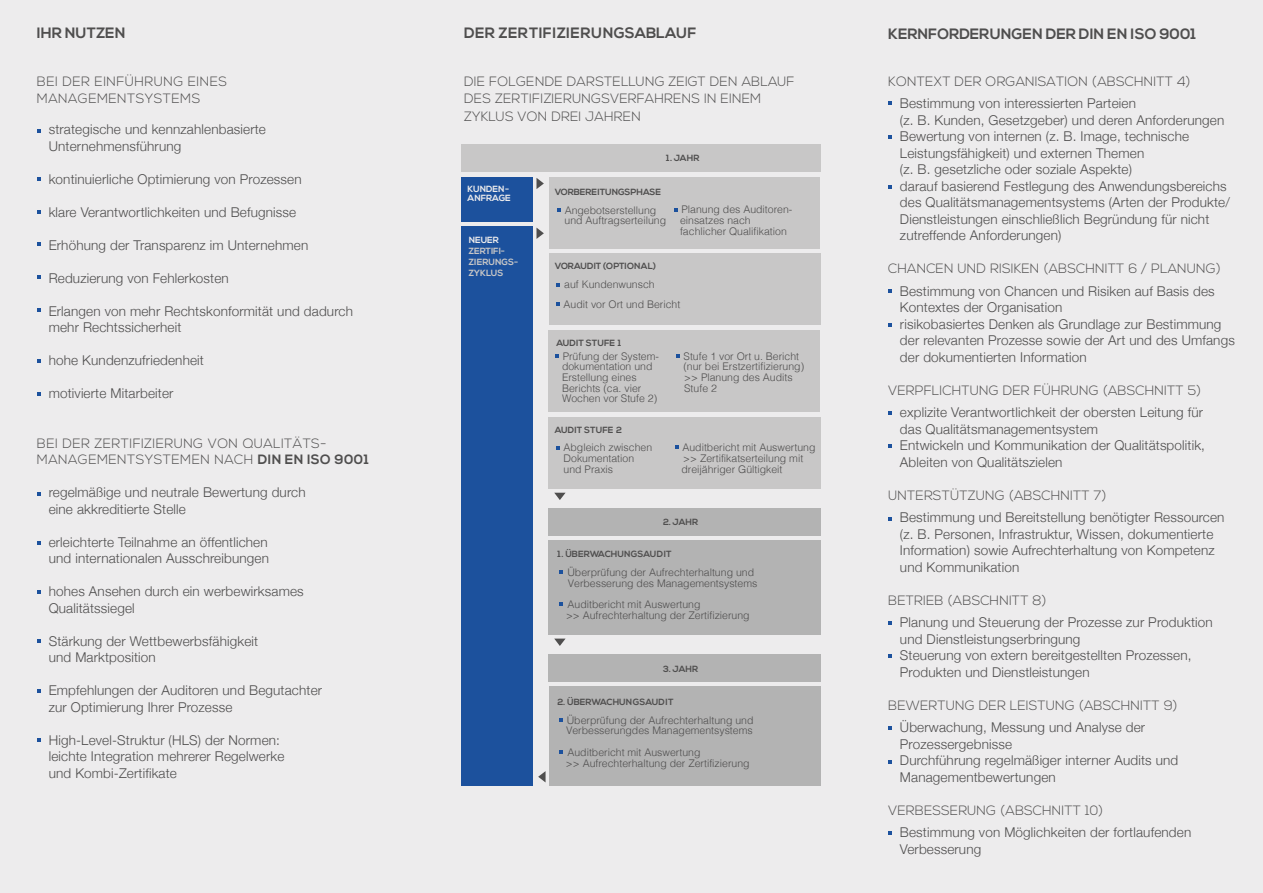
<style>
.page{position:relative;width:1263px;height:893px;background:#edeced}
.page>*{position:absolute;margin:0;border:0;box-sizing:border-box;transform-origin:0 0}
.t1{font:700 15px "Nexa";color:#4f4e4e}
.t2{font:700 15px "Nexa";letter-spacing:.03em;color:#4f4e4e}
.t3{font:300 13.5px/16.5px "Helvetica Neue";letter-spacing:.01em;color:#4f4e4e}
.t4{font:300 13.5px/16.5px "Nexa";letter-spacing:.01em;color:#4f4e4e}
.t5{font:300 13.5px/16.2px "Nexa";letter-spacing:.03em;color:#4f4e4e}
.t6{font:300 10.5px/10.8px "Helvetica";color:#4f4e4e}
.t7{font:700 9px "Nexa";color:#4f4e4e}
.t8{font:700 9px/10.8px "Nexa";color:#c8c7c7}
.t9{font:700 9px/8.4px "Nexa";color:#edeced}
.s1{font-weight:700}
</style>
<div class="page">
<svg style="left:37px;top:129px;width:4px;height:4px"></svg>
<svg style="left:37px;top:177px;width:4px;height:3px"></svg>
<svg style="left:37px;top:210px;width:4px;height:4px"></svg>
<svg style="left:37px;top:242px;width:4px;height:4px"></svg>
<svg style="left:37px;top:359px;width:4px;height:4px"></svg>
<svg style="left:37px;top:392px;width:4px;height:4px"></svg>
<svg style="left:37px;top:275px;width:4px;height:4px"></svg>
<svg style="left:37px;top:308px;width:4px;height:4px"></svg>
<svg style="left:37px;top:492px;width:4px;height:4px"></svg>
<svg style="left:37px;top:541px;width:4px;height:4px"></svg>
<svg style="left:37px;top:590px;width:4px;height:4px"></svg>
<svg style="left:37px;top:738px;width:4px;height:4px"></svg>
<svg style="left:37px;top:639px;width:4px;height:4px"></svg>
<svg style="left:37px;top:689px;width:4px;height:4px"></svg>
<svg style="left:888px;top:101px;width:4px;height:4px"></svg>
<svg style="left:888px;top:135px;width:4px;height:3px"></svg>
<svg style="left:888px;top:185px;width:4px;height:4px"></svg>
<svg style="left:888px;top:323px;width:4px;height:4px"></svg>
<svg style="left:888px;top:411px;width:4px;height:4px"></svg>
<svg style="left:888px;top:289px;width:4px;height:4px"></svg>
<svg style="left:888px;top:444px;width:4px;height:4px"></svg>
<svg style="left:888px;top:517px;width:4px;height:4px"></svg>
<svg style="left:888px;top:726px;width:4px;height:4px"></svg>
<svg style="left:888px;top:831px;width:4px;height:4px"></svg>
<svg style="left:888px;top:760px;width:4px;height:3px"></svg>
<svg style="left:888px;top:621px;width:4px;height:4px"></svg>
<svg style="left:888px;top:654px;width:4px;height:4px"></svg>
<div style="left:549px;top:177px;width:271px;height:72px;background:#c8c7c7"></div>
<div style="left:549px;top:254px;width:272px;height:71px;background:#c8c7c7"></div>
<div style="left:548px;top:330px;width:272px;height:81px;background:#c8c7c7"></div>
<div style="left:548px;top:417px;width:272px;height:71px;background:#c8c7c7"></div>
<div style="left:548px;top:540px;width:273px;height:95px;background:#b3b3b3"></div>
<div style="left:461px;top:177px;width:72px;height:45px;background:#1c519d"></div>
<svg style="left:536px;top:178px;width:8px;height:11px"></svg>
<svg style="left:536px;top:228px;width:8px;height:11px"></svg>
<svg style="left:538px;top:771px;width:7px;height:11px"></svg>
<svg style="left:554px;top:493px;width:12px;height:7px"></svg>
<svg style="left:554px;top:639px;width:11px;height:7px"></svg>
<div style="left:461px;top:144px;width:359px;height:28px;background:#c8c7c7"></div>
<div style="left:548px;top:508px;width:273px;height:27px;background:#b3b3b3"></div>
<div style="left:548px;top:686px;width:272px;height:100px;background:#b3b3b3"></div>
<div style="left:548px;top:654px;width:272px;height:28px;background:#b3b3b3"></div>
<svg style="left:557px;top:208px;width:4px;height:4px"></svg>
<svg style="left:674px;top:208px;width:4px;height:4px"></svg>
<svg style="left:556px;top:283px;width:4px;height:4px"></svg>
<svg style="left:556px;top:302px;width:4px;height:4px"></svg>
<svg style="left:555px;top:354px;width:4px;height:4px"></svg>
<svg style="left:676px;top:354px;width:4px;height:4px"></svg>
<svg style="left:559px;top:570px;width:4px;height:4px"></svg>
<svg style="left:559px;top:602px;width:4px;height:4px"></svg>
<svg style="left:559px;top:718px;width:4px;height:4px"></svg>
<svg style="left:559px;top:750px;width:4px;height:4px"></svg>
<svg style="left:556px;top:446px;width:4px;height:4px"></svg>
<svg style="left:675px;top:445px;width:4px;height:4px"></svg>
<div style="left:461px;top:227px;width:72px;height:559px;background:#1c519d"></div>
<p class="t1" style="left:37px;top:24px;width:90px">IHR NUTZEN</p>
<p class="t5" style="left:37px;top:74px;width:192px">BEI DER EINFÜHRUNG EINES<br>MANAGEMENTSYSTEMS</p>
<p class="t3" style="left:49px;top:120px;width:219px">strategische und kennzahlenbasierte<br>Unternehmensführung</p>
<p class="t3" style="left:49px;top:170px;width:254px">kontinuierliche Optimierung von Prozessen</p>
<p class="t3" style="left:49px;top:203px;width:249px">klare Verantwortlichkeiten und Befugnisse</p>
<p class="t3" style="left:49px;top:236px;width:261px">Erhöhung der Transparenz im Unternehmen</p>
<p class="t3" style="left:49px;top:269px;width:182px">Reduzierung von Fehlerkosten</p>
<p class="t3" style="left:49px;top:302px;width:306px">Erlangen von mehr Rechtskonformität und dadurch mehr Rechtssicherheit</p>
<p class="t3" style="left:49px;top:351px;width:157px">hohe Kundenzufriedenheit</p>
<p class="t3" style="left:49px;top:384px;width:126px">motivierte Mitarbeiter</p>
<p class="t5" style="left:37px;top:436px;width:333px">BEI DER ZERTIFIZIERUNG VON QUALITÄTS-<br>MANAGEMENTSYSTEMEN NACH <span class="s1">DIN EN ISO 9001</span></p>
<p class="t3" style="left:49px;top:483px;width:258px">regelmäßige und neutrale Bewertung durch eine akkreditierte Stelle</p>
<p class="t3" style="left:49px;top:533px;width:222px">erleichterte Teilnahme an öffentlichen und internationalen Ausschreibungen</p>
<p class="t3" style="left:49px;top:582px;width:257px">hohes Ansehen durch ein werbewirksames<br>Qualitätssiegel</p>
<p class="t3" style="left:49px;top:632px;width:211px">Stärkung der Wettbewerbsfähigkeit und Marktposition</p>
<p class="t3" style="left:49px;top:681px;width:275px">Empfehlungen der Auditoren und Begutachter zur Optimierung Ihrer Prozesse</p>
<p class="t3" style="left:49px;top:731px;width:237px">High-Level-Struktur (HLS) der Normen: leichte Integration mehrerer Regelwerke und Kombi-Zertifikate</p>
<p class="t2" style="left:464px;top:25px;width:234px">DER ZERTIFIZIERUNGSABLAUF</p>
<p class="t4" style="left:464px;top:74px;width:332px">DIE FOLGENDE DARSTELLUNG ZEIGT DEN ABLAUF<br>DES ZERTIFIZIERUNGSVERFAHRENS IN EINEM</p>
<p class="t4" style="left:464px;top:109px;width:178px">ZYKLUS VON DREI JAHREN</p>
<p class="t7" style="left:666px;top:153px;width:35px">1. JAHR</p>
<p class="t9" style="left:468px;top:185px;width:45px">KUNDEN-<br>ANFRAGE</p>
<p class="t7" style="left:555px;top:187px;width:108px">VORBEREITUNGSPHASE</p>
<p class="t6" style="left:565px;top:204px;width:103px">Angebotserstellung und Auftragserteilung</p>
<p class="t6" style="left:680px;top:203px;width:114px">Planung des Auditoren&shy;einsatzes nach fachlicher Qualifikation</p>
<p class="t7" style="left:555px;top:261px;width:103px">VORAUDIT (OPTIONAL)</p>
<p class="t6" style="left:564px;top:273px;width:118px;line-height:19.8px">auf Kundenwunsch<br>Audit vor Ort und Bericht</p>
<p class="t7" style="left:556px;top:337px;width:66px">AUDIT STUFE 1</p>
<p class="t6" style="left:562px;top:350px;width:98px">Prüfung der System&shy;dokumentation und<br>Erstellung eines<br>Berichts (ca. vier<br>Wochen vor Stufe 2)</p>
<p class="t6" style="left:683px;top:350px;width:122px">Stufe 1 vor Ort u. Bericht (nur bei Erstzertifizierung) &gt;&gt; Planung des Audits<br>Stufe 2</p>
<p class="t9" style="left:469px;top:236px;width:32px">NEUER</p>
<p class="t8" style="left:469px;top:246px;width:51px">ZERTIFI-<br>ZIERUNGS-<br>ZYKLUS</p>
<p class="t7" style="left:555px;top:424px;width:69px">AUDIT STUFE 2</p>
<p class="t6" style="left:563px;top:441px;width:90px">Abgleich zwischen<br>Dokumentation und Praxis</p>
<p class="t6" style="left:681px;top:441px;width:135px">Auditbericht mit Auswertung &gt;&gt; Zertifikatserteilung mit dreijähriger Gültigkeit</p>
<p class="t7" style="left:663px;top:517px;width:37px">2. JAHR</p>
<p class="t7" style="left:557px;top:549px;width:116px">1. ÜBERWACHUNGSAUDIT</p>
<p class="t6" style="left:567px;top:566px;width:192px">Überprüfung der Aufrechterhaltung und<br>Verbesserung des Managementsystems</p>
<p class="t6" style="left:566px;top:598px;width:185px">Auditbericht mit Auswertung<br>&gt;&gt; Aufrechterhaltung der Zertifizierung</p>
<p class="t7" style="left:663px;top:664px;width:37px">3. JAHR</p>
<p class="t7" style="left:557px;top:696px;width:118px">2. ÜBERWACHUNGSAUDIT</p>
<p class="t6" style="left:566px;top:714px;width:189px">Überprüfung der Aufrechterhaltung und<br>Verbesserungdes Managementsystems</p>
<p class="t6" style="left:566px;top:746px;width:185px">Auditbericht mit Auswertung<br>&gt;&gt; Aufrechterhaltung der Zertifizierung</p>
<p class="t1" style="left:888px;top:25px;width:309px">KERNFORDERUNGEN DER DIN EN ISO 9001</p>
<p class="t4" style="left:888px;top:73px;width:304px">KONTEXT DER ORGANISATION (ABSCHNITT 4)</p>
<p class="t3" style="left:900px;top:94px;width:331px">Bestimmung von interessierten Parteien<br>(z. B. Kunden, Gesetzgeber) und deren Anforderungen Bewertung von internen (z. B. Image, technische Leistungsfähigkeit) und externen Themen<br>(z. B. gesetzliche oder soziale Aspekte)<br>darauf basierend Festlegung des Anwendungsbereichs des Qualitätsmanagementsystems (Arten der Produkte/ Dienstleistungen einschließlich Begründung für nicht zutreffende Anforderungen)</p>
<p class="t4" style="left:888px;top:261px;width:334px">CHANCEN UND RISIKEN (ABSCHNITT 6 / PLANUNG)</p>
<p class="t3" style="left:900px;top:281px;width:336px">Bestimmung von Chancen und Risiken auf Basis des Kontextes der Organisation<br>risikobasiertes Denken als Grundlage zur Bestimmung der relevanten Prozesse sowie der Art und des Umfangs der dokumentierten Information</p>
<p class="t4" style="left:888px;top:382px;width:314px">VERPFLICHTUNG DER FÜHRUNG (ABSCHNITT 5)</p>
<p class="t3" style="left:900px;top:403px;width:306px">explizite Verantwortlichkeit der obersten Leitung für das Qualitätsmanagementsystem<br>Entwickeln und Kommunikation der Qualitätspolitik, Ableiten von Qualitätszielen</p>
<p class="t4" style="left:888px;top:487px;width:220px">UNTERSTÜTZUNG (ABSCHNITT 7)</p>
<p class="t3" style="left:900px;top:508px;width:326px">Bestimmung und Bereitstellung benötigter Ressourcen (z. B. Personen, Infrastruktur, Wissen, dokumentierte Information) sowie Aufrechterhaltung von Kompetenz und Kommunikation</p>
<p class="t4" style="left:888px;top:592px;width:160px">BETRIEB (ABSCHNITT 8)</p>
<p class="t3" style="left:900px;top:613px;width:314px">Planung und Steuerung der Prozesse zur Produktion und Dienstleistungserbringung<br>Steuerung von extern bereitgestellten Prozessen, Produkten und Dienstleistungen</p>
<p class="t4" style="left:888px;top:697px;width:291px">BEWERTUNG DER LEISTUNG (ABSCHNITT 9)</p>
<p class="t3" style="left:900px;top:718px;width:280px">Überwachung, Messung und Analyse der<br>Prozessergebnisse<br>Durchführung regelmäßiger interner Audits und<br>Managementbewertungen</p>
<p class="t4" style="left:888px;top:802px;width:216px">VERBESSERUNG (ABSCHNITT 10)</p>
<p class="t3" style="left:900px;top:823px;width:293px">Bestimmung von Möglichkeiten der fortlaufenden<br>Verbesserung</p>
</div>
